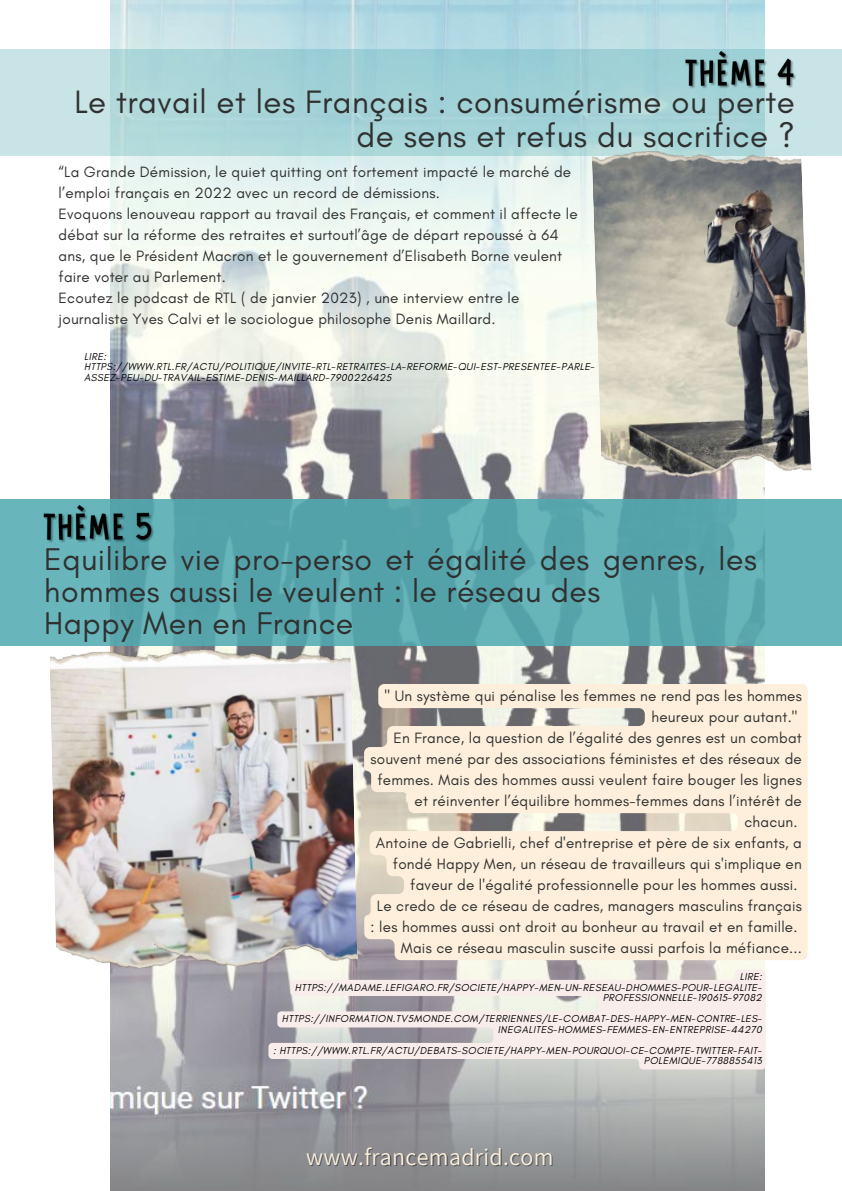
<style>
.page{position:relative;width:842px;height:1191px;background:#fff}
.page>*{position:absolute;margin:0;border:0;box-sizing:border-box;transform-origin:0 0}
.t1{font:33px/33.7px "Glacial Indifference";letter-spacing:.015em;color:#303030;text-align:right}
.t2{font:32px/32.2px "Glacial Indifference";letter-spacing:.015em;color:#303030}
.t3{font:23.9px "Assistant";letter-spacing:.015em;color:#fdefdc}
.t4{font:15.2px/21px "Glacial Indifference";letter-spacing:.015em;color:#303030}
.t5{font:italic 10.2px/10.5px "Glacial Indifference";letter-spacing:.04em;color:#000;text-align:right}
</style>
<div class="page">
<img style="left:111px;top:0;width:654px;height:1190px">
<svg style="left:0;top:49px;width:842px;height:106px;fill:#a8d4d9"></svg>
<img style="left:592px;top:151px;width:219px;height:325px">
<img style="left:592px;top:146px;width:210px;height:25px">
<img style="left:601px;top:444px;width:211px;height:36px">
<div style="left:0;top:499px;width:842px;height:146px;background:linear-gradient(to right,#5cabb1,#5dabb1)"></div>
<img style="left:43px;top:501px;width:117px;height:48px">
<img style="left:50px;top:670px;width:97px;height:271px">
<img style="left:50px;top:648px;width:97px;height:22px">
<img style="left:56px;top:937px;width:204px;height:33px">
<img style="left:147px;top:649px;width:210px;height:316px">
<img style="left:147px;top:646px;width:204px;height:22px">
<img style="left:153px;top:935px;width:205px;height:33px">
<img style="left:684px;top:47px;width:126px;height:48px">
<svg style="left:268px;top:969px;width:498px;height:100px;fill:#f8edeb"></svg>
<svg style="left:364px;top:684px;width:444px;height:276px;fill:#fdefdc"></svg>
<h1 class="t1" style="left:74px;top:85px;width:722px">Le travail et les Français : consumérisme ou perte de sens et refus du sacrifice ?</h1>
<p class="t4" style="left:59px;top:161px;width:521px">“La Grande Démission, le quiet quitting ont fortement impacté le marché de l’emploi français en 2022 avec un record de démissions.<br>Evoquons lenouveau rapport au travail des Français, et comment il affecte le débat sur la réforme des retraites et surtoutl’âge de départ repoussé à 64 ans, que le Président Macron et le gouvernement d’Elisabeth Borne veulent faire voter au Parlement.<br>Ecoutez le podcast de RTL ( de janvier 2023) , une interview entre le journaliste Yves Calvi et le sociologue philosophe Denis Maillard.</p>
<p class="t5" style="left:84px;top:351px;width:512px;text-align:left">LIRE:<br>HTTPS://WWW.RTL.FR/ACTU/POLITIQUE/INVITE-RTL-RETRAITES-LA-REFORME-QUI-EST-PRESENTEE-PARLE-<br>ASSEZ-PEU-DU-TRAVAIL-ESTIME-DENIS-MAILLARD-7900226425</p>
<h2 class="t2" style="left:44px;top:542px;width:714px">Equilibre vie pro-perso et égalité des genres, les hommes aussi le veulent : le réseau des<br>Happy Men en France</h2>
<p class="t4" style="left:370px;top:684px;width:433px;text-align:right">" Un système qui pénalise les femmes ne rend pas les hommes heureux pour autant."<br>En France, la question de l’égalité des genres est un combat souvent mené par des associations féministes et des réseaux de femmes. Mais des hommes aussi veulent faire bouger les lignes et réinventer l’équilibre hommes-femmes dans l’intérêt de chacun.<br>Antoine de Gabrielli, chef d'entreprise et père de six enfants, a fondé Happy Men, un réseau de travailleurs qui s'implique en faveur de l'égalité professionnelle pour les hommes aussi.<br>Le credo de ce réseau de cadres, managers masculins français : les hommes aussi ont droit au bonheur au travail et en famille.<br>Mais ce réseau masculin suscite aussi parfois la méfiance...</p>
<p class="t5" style="left:295px;top:971px;width:468px">LIRE:<br>HTTPS://MADAME.LEFIGARO.FR/SOCIETE/HAPPY-MEN-UN-RESEAU-DHOMMES-POUR-LEGALITE-<br>PROFESSIONNELLE-190615-97082</p>
<p class="t5" style="left:282px;top:1013px;width:481px">HTTPS://INFORMATION.TV5MONDE.COM/TERRIENNES/LE-COMBAT-DES-HAPPY-MEN-CONTRE-LES-<br>INEGALITES-HOMMES-FEMMES-EN-ENTREPRISE-44270</p>
<p class="t5" style="left:273px;top:1044px;width:490px">: HTTPS://WWW.RTL.FR/ACTU/DEBATS-SOCIETE/HAPPY-MEN-POURQUOI-CE-COMPTE-TWITTER-FAIT-<br>POLEMIQUE-7788855413</p>
<h3 class="t3" style="left:306px;top:1140px;width:249px">www.francemadrid.com</h3>
</div>
